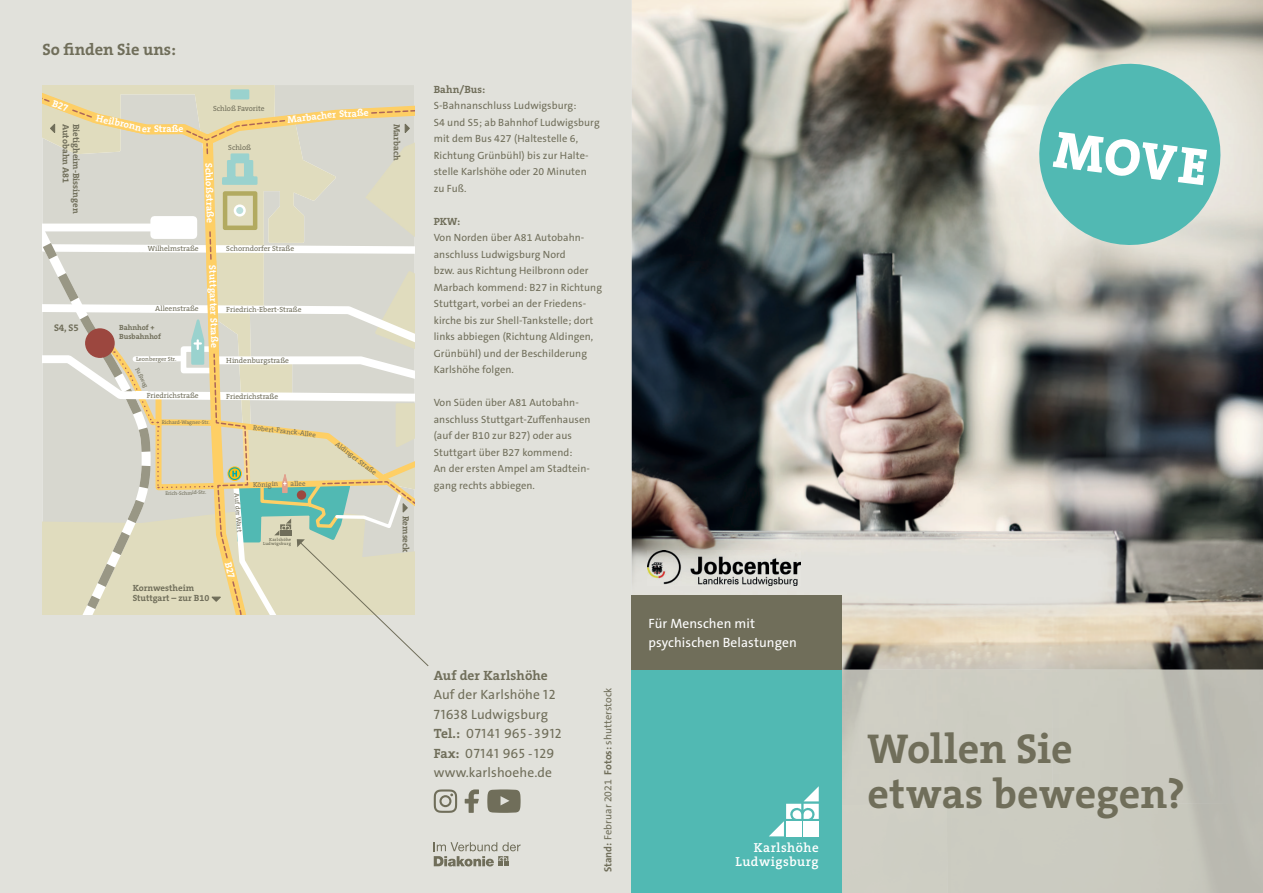
<style>
.page{position:relative;width:1263px;height:893px;background:#fff}
.page>*{position:absolute;margin:0;border:0;box-sizing:border-box;transform-origin:0 0}
.t1{font:700 42px/45px "The Serif B W7";color:#706e5a}
.t2{font:700 16.5px "The Serif B W7";color:#706e5a}
.t3{font:13.5px/19.5px "The Sans B W5 Plain";letter-spacing:.01em;color:#706e5a}
.t4{font:13.5px/18.8px "The Sans B W5 Plain";letter-spacing:.005em;color:#fff}
.t5{font:13.5px/19.5px "The Sans Regular Caps";letter-spacing:.03em;color:#706e5a}
.t6{font:700 13.5px "The Serif B W7";letter-spacing:.01em;color:#706e5a}
.t7{font:600 13.2px/14.2px "The Serif B W6";letter-spacing:.04em;color:#fff;text-align:right}
.t8{font:10.5px/16.5px "The Sans B W5 Plain";letter-spacing:.005em;color:#706e5a}
.t9{font:700 10.5px "The Serif B W7";letter-spacing:.005em;color:#706e5a}
.t10{font:700 9.75px "The Serif B W7";letter-spacing:-.01em;color:#fff}
.t11{font:700 9.75px "The Serif B W7";color:#706e5a}
.t12{font:700 9px/10.5px "The Serif B W7";color:#706e5a}
.t13{font:7.5px "The Serif B W5 Plain";color:#706e5a}
.t14{font:700 7.5px/9px "The Serif B W7";color:#706e5a}
.t15{font:7.05px "The Serif B W5 Plain";color:#706e5a}
.t16{font:6.75px "The Serif B W5 Plain";color:#706e5a}
.t17{font:6px "The Serif B W5 Plain";color:#706e5a}
.t18{font:5.25px "The Serif B W5 Plain";color:#706e5a}
.t19{font:600 4.35px/4.8px "The Serif B W6";letter-spacing:.04em;color:#706e5a;text-align:right}
.s1{font-family:"The Sans Regular Caps"}
.s2{font-family:"The Serif B W7";font-weight:700}
.s3{font-family:"The Sans B W7";font-weight:700}
</style>
<div class="page">
<img style="left:631px;top:0;width:632px;height:670px">
<div style="left:0;top:0;width:631px;height:893px;background:#e1e1db"></div>
<div style="left:631px;top:670px;width:211px;height:223px;background:#51b9b3"></div>
<svg style="left:434px;top:842px;width:87px;height:24px;background:#bdbdb2"></svg>
<div style="left:631px;top:595px;width:211px;height:75px;background:#706e5a"></div>
<svg style="left:434px;top:789px;width:23px;height:24px"></svg>
<svg style="left:465px;top:789px;width:14px;height:24px"></svg>
<svg style="left:487px;top:789px;width:34px;height:24px"></svg>
<img style="left:648px;top:550px;width:152px;height:35px">
<svg style="left:1029px;top:54px;width:201px;height:201px;background:#93ccc5"></svg>
<svg style="left:769px;top:786px;width:50px;height:50px"></svg>
<svg style="left:43px;top:96px;width:386px;height:571px;background:#dcd9c6"></svg>
<h2 class="t2" style="left:43px;top:38px;width:135px">So finden Sie uns:</h2>
<p class="t13" style="left:213px;top:103px;width:53px">Schloß Favorite</p>
<p class="t10" style="left:339px;top:108px;width:31px;rotate:-3deg">Straße</p>
<p class="t10" style="left:287px;top:114px;width:50px;rotate:-7deg">Marbacher</p>
<p class="t10" style="left:98px;top:111px;width:48px;rotate:13deg">Heilbronn</p>
<p class="t10" style="left:154px;top:122px;width:31px">Straße</p>
<p class="t12" style="left:71px;top:124px;width:61px;rotate:90deg">Autobahn A81</p>
<p class="t12" style="left:82px;top:124px;width:91px;rotate:90deg">Bietigheim-Bissingen</p>
<p class="t12" style="left:402px;top:124px;width:38px;rotate:90deg">Marbach</p>
<p class="t13" style="left:228px;top:142px;width:24px">Schloß</p>
<p class="t10" style="left:215px;top:162px;width:62px;rotate:88deg">Schloßstraße</p>
<p class="t11" style="left:54px;top:322px;width:26px">S4, S5</p>
<p class="t13" style="left:148px;top:244px;width:52px">Wilhelmstraße</p>
<p class="t13" style="left:226px;top:244px;width:69px">Schorndorfer Straße</p>
<p class="t10" style="left:219px;top:265px;width:84px;rotate:88deg">Stuttgarter Straße</p>
<p class="t13" style="left:155px;top:304px;width:45px">Alleenstraße</p>
<p class="t13" style="left:226px;top:305px;width:77px">Friedrich-Ebert-Straße</p>
<p class="t14" style="left:119px;top:323px;width:43px">Bahnhof +<br>Busbahnhof</p>
<p class="t17" style="left:136px;top:355px;width:42px">Leonberger Str.</p>
<p class="t17" style="left:140px;top:366px;width:23px;rotate:64deg">Fußweg</p>
<p class="t13" style="left:226px;top:356px;width:64px">Hindenburgstraße</p>
<p class="t13" style="left:147px;top:391px;width:53px">Friedrichstraße</p>
<p class="t13" style="left:226px;top:392px;width:53px">Friedrichstraße</p>
<p class="t18" style="left:162px;top:419px;width:49px">Richard-Wagner-Str.</p>
<p class="t15" style="left:254px;top:423px;width:65px;rotate:7deg">Robert-Franck-Allee</p>
<p class="t18" style="left:165px;top:490px;width:42px;rotate:-1deg">Erich-Schmid-Str.</p>
<p class="t12" style="left:133px;top:582px;width:78px">Kornwestheim<br>Stuttgart – zur B10</p>
<p class="t16" style="left:241px;top:493px;width:41px;rotate:85deg">Auf der Wart</p>
<p class="t15" style="left:253px;top:480px;width:27px;rotate:-1deg">Königin</p>
<p class="t15" style="left:290px;top:479px;width:17px;rotate:-1deg">allee</p>
<p class="t19" style="left:263px;top:537px;width:30px">Karlshöhe<br>Ludwigsburg</p>
<p class="t15" style="left:339px;top:439px;width:52px;rotate:38deg">Aldinger Straße</p>
<p class="t12" style="left:411px;top:516px;width:38px;rotate:90deg">Remseck</p>
<p class="t9" style="left:434px;top:82px;width:53px">Bahn/Bus:</p>
<p class="t8" style="left:434px;top:98px;width:167px">S-Bahnanschluss Ludwigsburg:<br>S4 und S5; ab Bahnhof Ludwigsburg mit dem Bus 427 (Haltestelle 6,<br>Richtung Grünbühl) bis zur Halte&shy;stelle Karlshöhe oder 20 Minuten zu Fuß.</p>
<p class="t9" style="left:434px;top:214px;width:28px">PKW:</p>
<p class="t8" style="left:434px;top:230px;width:170px">Von Norden über A81 Autobahn&shy;anschluss Ludwigsburg Nord<br>bzw. aus Richtung Heilbronn oder<br>Marbach kommend: B27 in Richtung<br>Stuttgart, vorbei an der Friedens&shy;kirche bis zur Shell-Tankstelle; dort links abbiegen (Richtung Aldingen,<br>Grünbühl) und der Beschilderung<br>Karlshöhe folgen.</p>
<p class="t8" style="left:434px;top:395px;width:158px">Von Süden über A81 Autobahn&shy;anschluss Stuttgart-Zuffenhausen (auf der B10 zur B27) oder aus<br>Stuttgart über B27 kommend:<br>An der ersten Ampel am Stadtein&shy;gang rechts abbiegen.</p>
<p class="t6" style="left:434px;top:666px;width:116px">Auf der Karlshöhe</p>
<p class="t3" style="left:434px;top:685px;width:123px">Auf der Karlshöhe <span class="s1">12<br>71638</span> Ludwigsburg</p>
<p class="t5" style="left:434px;top:724px;width:129px"><span class="s2">Tel.:</span> 07141 965 - 3912<br><span class="s2">Fax:</span> 07141 965 - 129</p>
<p class="t3" style="left:434px;top:763px;width:120px">www.karlshoehe.de</p>
<p class="t8" style="left:600px;top:872px;width:186px;rotate:-90deg"><span class="s3">Stand:</span> Februar 2021 <span class="s3">Fotos:</span> shutterstock</p>
<p class="t4" style="left:648px;top:614px;width:150px">Für Menschen mit psychischen Belastungen</p>
<p class="t7" style="left:736px;top:840px;width:85px">Karlshöhe<br>Ludwigsburg</p>
<h1 class="t1" style="left:867px;top:726px;width:319px">Wollen Sie etwas bewegen?</h1>
</div>
